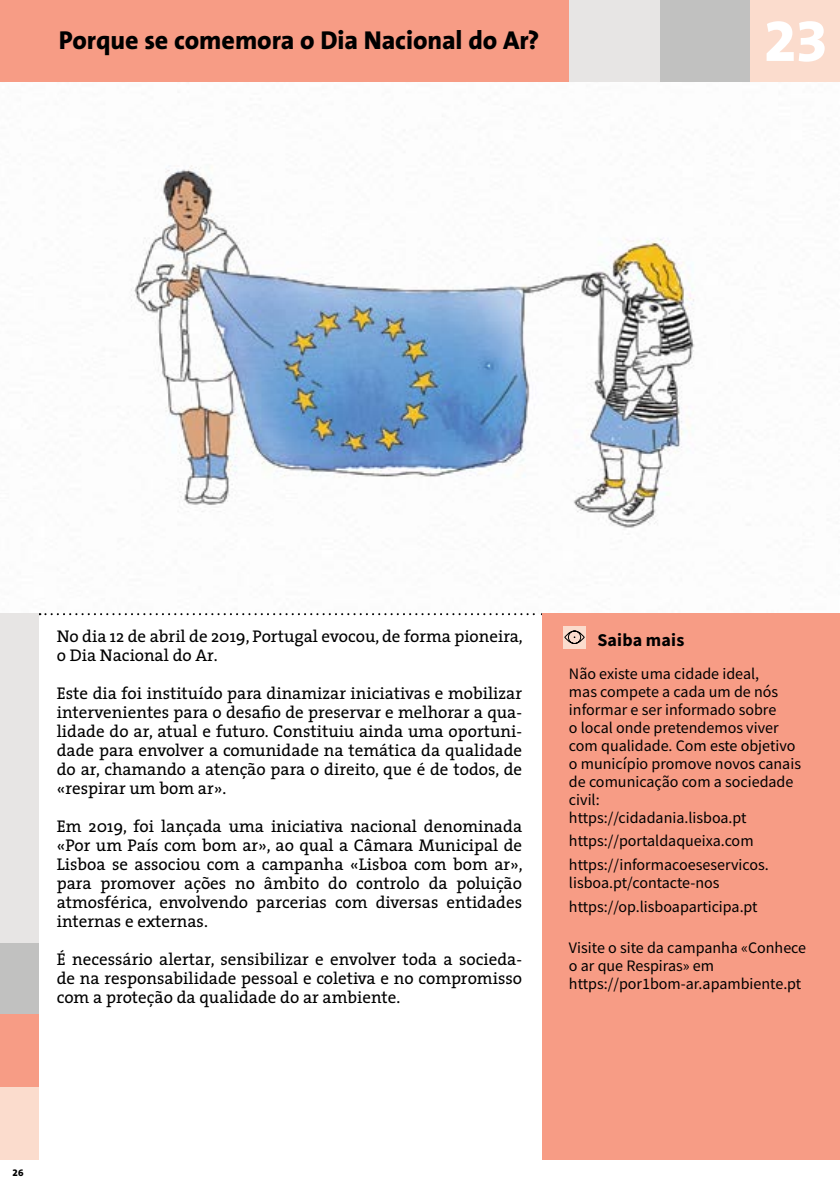
<style>
.page{position:relative;width:840px;height:1191px;background:#fff}
.page>*{position:absolute;margin:0;border:0;box-sizing:border-box;transform-origin:0 0}
.t1{font:800 60px "The Sans B8";color:#fff}
.t2{font:800 26px "The Sans B8";letter-spacing:-.005em;color:#000}
.t3{font:700 18px "Source Sans Pro";letter-spacing:.01em;color:#000}
.t4{font:17px/19px "The Serif";color:#000;text-align:justify}
.t5{font:16px/18px "Source Sans Pro";color:#000}
.t6{font:800 10px "The Sans B8";color:#000}
</style>
<div class="page">
<img style="left:0;top:81px;width:839px;height:447px">
<svg style="left:39px;top:613px;width:503px;height:2px"></svg>
<hr style="left:839px;top:0;width:1px;height:81px;background:#f79c85">
<div style="left:0;top:942px;width:39px;height:72px;background:#c1c1c0"></div>
<div style="left:0;top:1014px;width:39px;height:73px;background:#f79c85"></div>
<div style="left:0;top:1087px;width:39px;height:72px;background:#fbdccd"></div>
<div style="left:0;top:0;width:839px;height:81px;background:#f79c85"></div>
<div style="left:568px;top:0;width:91px;height:81px;background:#e7e5e4"></div>
<div style="left:659px;top:0;width:91px;height:81px;background:#c1c1c0"></div>
<div style="left:750px;top:0;width:89px;height:81px;background:#fbdccd"></div>
<div style="left:0;top:613px;width:38px;height:329px;background:#e7e5e4"></div>
<div style="left:542px;top:613px;width:297px;height:546px;background:#f79c85"></div>
<div style="left:563px;top:626px;width:22px;height:23px;background:#fbdccd"></div>
<svg style="left:564px;top:630px;width:20px;height:14px"></svg>
<h2 class="t2" style="left:59px;top:27px;width:481px">Porque se comemora o Dia Nacional do Ar?</h2>
<h1 class="t1" style="left:763px;top:9px;width:66px">23</h1>
<p class="t4" style="left:57px;top:626px;width:467px">No dia 12 de abril de 2019, Portugal evocou, de forma pioneira, o Dia Nacional do Ar.</p>
<p class="t4" style="left:57px;top:683px;width:466px">Este dia foi instituído para dinamizar iniciativas e mobilizar intervenientes para o desafio de preservar e melhorar a qua‑ lidade do ar, atual e futuro. Constituiu ainda uma oportuni‑ dade para envolver a comunidade na temática da qualidade do ar, chamando a atenção para o direito, que é de todos, de «respirar um bom ar».</p>
<p class="t4" style="left:57px;top:816px;width:467px">Em 2019, foi lançada uma iniciativa nacional denominada «Por um País com bom ar», ao qual a Câmara Municipal de Lisboa se associou com a campanha «Lisboa com bom ar», para promover ações no âmbito do controlo da poluição atmosférica, envolvendo parcerias com diversas entidades internas e externas.</p>
<p class="t4" style="left:57px;top:949px;width:466px">É necessário alertar, sensibilizar e envolver toda a socieda‑ de na responsabilidade pessoal e coletiva e no compromisso com a proteção da qualidade do ar ambiente.</p>
<p class="t3" style="left:597px;top:627px;width:88px">Saiba mais</p>
<p class="t5" style="left:568px;top:664px;width:233px">Não existe uma cidade ideal,<br>mas compete a cada um de nós informar e ser informado sobre<br>o local onde pretendemos viver com qualidade. Com este objetivo o município promove novos canais de comunicação com a sociedade civil:<br>https://cidadania.lisboa.pt</p>
<p class="t5" style="left:568px;top:829px;width:201px;line-height:23.6px">https://portaldaqueixa.com https://informacoeseservicos.</p>
<p class="t5" style="left:568px;top:871px;width:190px;line-height:23.6px">lisboa.pt/contacte-‑ nos https://op.lisboaparticipa.pt</p>
<p class="t5" style="left:568px;top:939px;width:238px">Visite o site da campanha «Conhece o ar que Respiras» em https://por1bom-‑ar.apambiente.pt</p>
<p class="t6" style="left:12px;top:1167px;width:13px">26</p>
</div>
